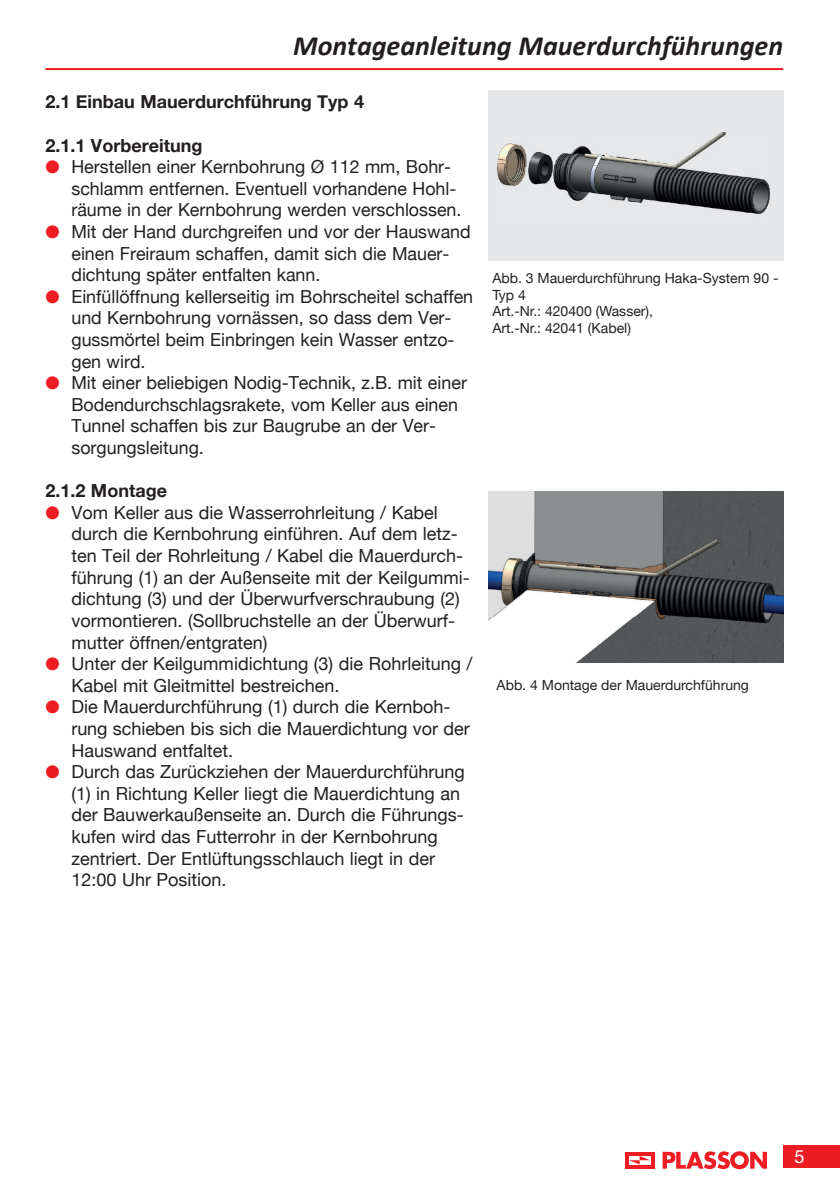
<style>
.page{position:relative;width:840px;height:1191px;background:#fff}
.page>*{position:absolute;margin:0;border:0;box-sizing:border-box;transform-origin:0 0}
.t1{font:italic 700 28px "Calibri";color:#231f20}
.t2{font:18px/21.6px "Helvetica Neue";color:#231f20}
.t3{font:700 18px "Helvetica Neue";color:#231f20}
.t4{font:18px "Helvetica Neue";color:#fff}
.t5{font:14px/16.8px "Helvetica Neue";color:#231f20}
.s1{color:#ee1d23}
</style>
<div class="page">
<svg style="left:625px;top:1152px;width:29px;height:16px"></svg>
<svg style="left:628px;top:1156px;width:21px;height:8px"></svg>
<svg style="left:662px;top:1151px;width:104px;height:18px"></svg>
<hr style="left:45px;top:68px;width:737px;height:2px;background:#ee1d23">
<div style="left:782px;top:1145px;width:57px;height:23px;background:#ee1d23"></div>
<div style="left:488px;top:91px;width:294px;height:170px;background:#e6e7e9"></div>
<img style="left:496px;top:132px;width:274px;height:83px">
<img style="left:488px;top:492px;width:294px;height:170px">
<h1 class="t1" style="left:293px;top:28px;width:491px">Montageanleitung Mauerdurchführungen</h1>
<p class="t3" style="left:45px;top:88px;width:320px">2.1 Einbau Mauerdurchführung Typ 4</p>
<p class="t3" style="left:45px;top:131px;width:158px">2.1.1 Vorbereitung</p>
<p class="t2" style="left:71px;top:157px;width:391px;text-indent:-26px"><span class="s1">●</span> Herstellen einer Kernbohrung Ø 112 mm, Bohr&shy;schlamm entfernen. Eventuell vorhandene Hohl&shy;räume in der Kernbohrung werden verschlossen.</p>
<p class="t2" style="left:71px;top:222px;width:400px;text-indent:-26px"><span class="s1">●</span> Mit der Hand durchgreifen und vor der Hauswand einen Freiraum schaffen, damit sich die Mauer&shy;dichtung später entfalten kann.</p>
<p class="t2" style="left:71px;top:286px;width:403px;text-indent:-26px"><span class="s1">●</span> Einfüllöffnung kellerseitig im Bohrscheitel schaffen und Kernbohrung vornässen, so dass dem Ver&shy;gussmörtel beim Einbringen kein Wasser entzo&shy;gen wird.</p>
<p class="t2" style="left:71px;top:373px;width:397px;text-indent:-26px"><span class="s1">●</span> Mit einer beliebigen Nodig-Technik, z.B. mit einer Bodendurchschlagsrakete, vom Keller aus einen Tunnel schaffen bis zur Baugrube an der Ver&shy;sorgungsleitung.</p>
<p class="t3" style="left:45px;top:477px;width:123px">2.1.2 Montage</p>
<p class="t2" style="left:71px;top:502px;width:399px;text-indent:-26px"><span class="s1">●</span> Vom Keller aus die Wasserrohrleitung / Kabel durch die Kernbohrung einführen. Auf dem letz&shy;ten Teil der Rohrleitung / Kabel die Mauerdurch&shy;führung (1) an der Außenseite mit der Keilgummi&shy;dichtung (3) und der Überwurfverschraubung (2) vormontieren. (Sollbruchstelle an der Überwurf&shy;mutter öffnen/entgraten)</p>
<p class="t2" style="left:71px;top:654px;width:402px;text-indent:-26px"><span class="s1">●</span> Unter der Keilgummidichtung (3) die Rohrleitung /<br>Kabel mit Gleitmittel bestreichen.</p>
<p class="t2" style="left:71px;top:697px;width:399px;text-indent:-26px"><span class="s1">●</span> Die Mauerdurchführung (1) durch die Kernboh&shy;rung schieben bis sich die Mauerdichtung vor der<br>Hauswand entfaltet.</p>
<p class="t2" style="left:71px;top:762px;width:395px;text-indent:-26px"><span class="s1">●</span> Durch das Zurückziehen der Mauerdurchführung (1) in Richtung Keller liegt die Mauerdichtung an der Bauwerkaußenseite an. Durch die Führungs&shy;kufen wird das Futterrohr in der Kernbohrung zentriert. Der Entlüftungsschlauch liegt in der 12:00 Uhr Position.</p>
<p class="t5" style="left:492px;top:270px;width:287px">Abb. 3 Mauerdurchführung Haka-System 90 -<br>Typ 4<br>Art.-Nr.: 420400 (Wasser),<br>Art.-Nr.: 42041 (Kabel)</p>
<p class="t5" style="left:496px;top:677px;width:254px">Abb. 4 Montage der Mauerdurchführung</p>
<p class="t4" style="left:794px;top:1143px;width:12px">5</p>
</div>
